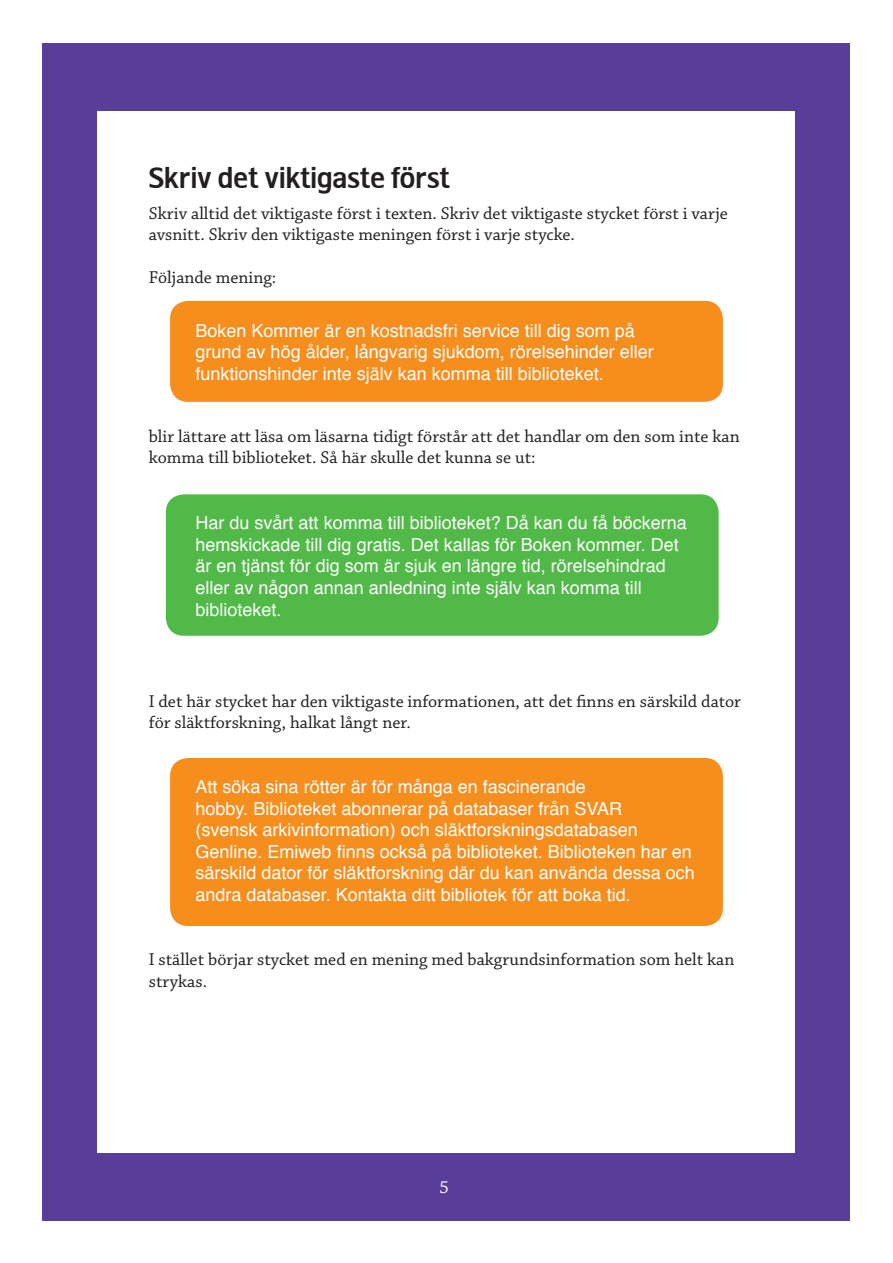
<style>
.page{position:relative;width:893px;height:1263px;background:#fff}
.page>*{position:absolute;margin:0;border:0;box-sizing:border-box;transform-origin:0 0}
.t1{font:30px "Biblio";color:#231f20}
.t2{font:18px/21.6px "Helvetica";color:#fff}
.t3{font:18px/21.6px "Chaparral Pro";color:#231f20}
.t4{font:18px "Chaparral Pro";color:#fff}
</style>
<div class="page">
<div style="left:43px;top:43px;width:807px;height:1177px;background:#593e99"></div>
<div style="left:98px;top:111px;width:697px;height:1041px;background:#fff"></div>
<div style="left:170px;top:301px;width:553px;height:101px;background:#f68e1e;border-radius:18px"></div>
<div style="left:166px;top:494px;width:553px;height:142px;background:#51b948;border-radius:18px"></div>
<div style="left:170px;top:758px;width:553px;height:168px;background:#f68e1e;border-radius:18px"></div>
<h1 class="t1" style="left:149px;top:162px;width:303px">Skriv det viktigaste först</h1>
<p class="t3" style="left:149px;top:203px;width:580px">Skriv alltid det viktigaste först i texten. Skriv det viktigaste stycket först i varje avsnitt. Skriv den viktigaste meningen först i varje stycke.</p>
<p class="t3" style="left:149px;top:268px;width:129px">Följande mening:</p>
<p class="t2" style="left:196px;top:320px;width:460px">Boken Kommer är en kostnadsfri service till dig som på grund av hög ålder, långvarig sjukdom, rörelsehinder eller funktionshinder inte själv kan komma till biblioteket.</p>
<p class="t3" style="left:149px;top:426px;width:592px">blir lättare att läsa om läsarna tidigt förstår att det handlar om den som inte kan komma till biblioteket. Så här skulle det kunna se ut:</p>
<p class="t2" style="left:196px;top:513px;width:493px">Har du svårt att komma till biblioteket? Då kan du få böckerna hemskickade till dig gratis. Det kallas för Boken kommer. Det är en tjänst för dig som är sjuk en längre tid, rörelsehindrad eller av någon annan anledning inte själv kan komma till biblioteket.</p>
<p class="t3" style="left:149px;top:691px;width:594px">I det här stycket har den viktigaste informationen, att det finns en särskild dator för släktforskning, halkat långt ner.</p>
<p class="t2" style="left:196px;top:776px;width:501px">Att söka sina rötter är för många en fascinerande<br>hobby. Biblioteket abonnerar på databaser från SVAR<br>(svensk arkivinformation) och släktforskningsdatabasen Genline. Emiweb finns också på biblioteket. Biblioteken har en särskild dator för släktforskning där du kan använda dessa och andra databaser. Kontakta ditt bibliotek för att boka tid.</p>
<p class="t3" style="left:149px;top:949px;width:587px">I stället börjar stycket med en mening med bakgrundsinformation som helt kan strykas.</p>
<p class="t4" style="left:439px;top:1178px;width:11px">5</p>
</div>
